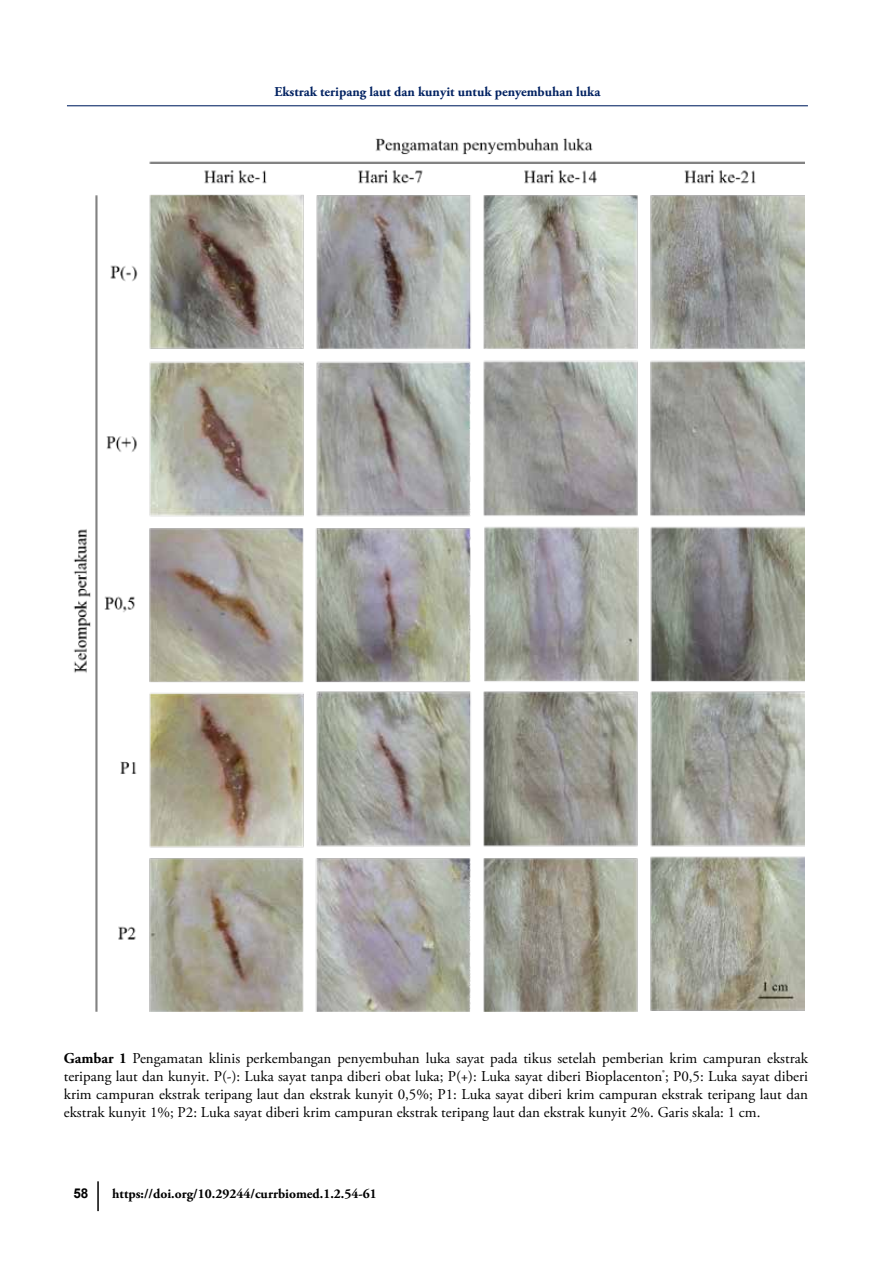
<style>
.page{position:relative;width:893px;height:1263px;background:#fff}
.page>*{position:absolute;margin:0;border:0;box-sizing:border-box;transform-origin:0 0}
.t1{font:15px/18px "Adobe Garamond Pro";color:#000;text-align:justify}
.t2{font:700 13.5px "Adobe Garamond Pro";color:#002161}
.t3{font:700 13.5px "Adobe Garamond Pro";color:#000}
.t4{font:700 13.5px "Arial";color:#000}
.s1{font-weight:700}
</style>
<div class="page">
<hr style="left:67px;top:105px;width:741px;height:1px;background:#002161">
<hr style="left:97px;top:1181px;width:2px;height:30px;background:#000">
<img style="left:73px;top:138px;width:732px;height:873px">
<p class="t2" style="left:274px;top:84px;width:327px">Ekstrak teripang laut dan kunyit untuk penyembuhan luka</p>
<p class="t1" style="left:64px;top:1050px;width:746px"><span class="s1">Gambar 1</span> Pengamatan klinis perkembangan penyembuhan luka sayat pada tikus setelah pemberian krim campuran ekstrak teripang laut dan kunyit. P(-): Luka sayat tanpa diberi obat luka; P(+): Luka sayat diberi Bioplacenton<sup>®</sup>; P0,5: Luka sayat diberi krim campuran ekstrak teripang laut dan ekstrak kunyit 0,5%; P1: Luka sayat diberi krim campuran ekstrak teripang laut dan ekstrak kunyit 1%; P2: Luka sayat diberi krim campuran ekstrak teripang laut dan ekstrak kunyit 2%. Garis skala: 1 cm.</p>
<p class="t4" style="left:73px;top:1183px;width:17px">58</p>
<p class="t3" style="left:112px;top:1185px;width:266px">https://doi.org/10.29244/currbiomed.1.2.54-61</p>
</div>
